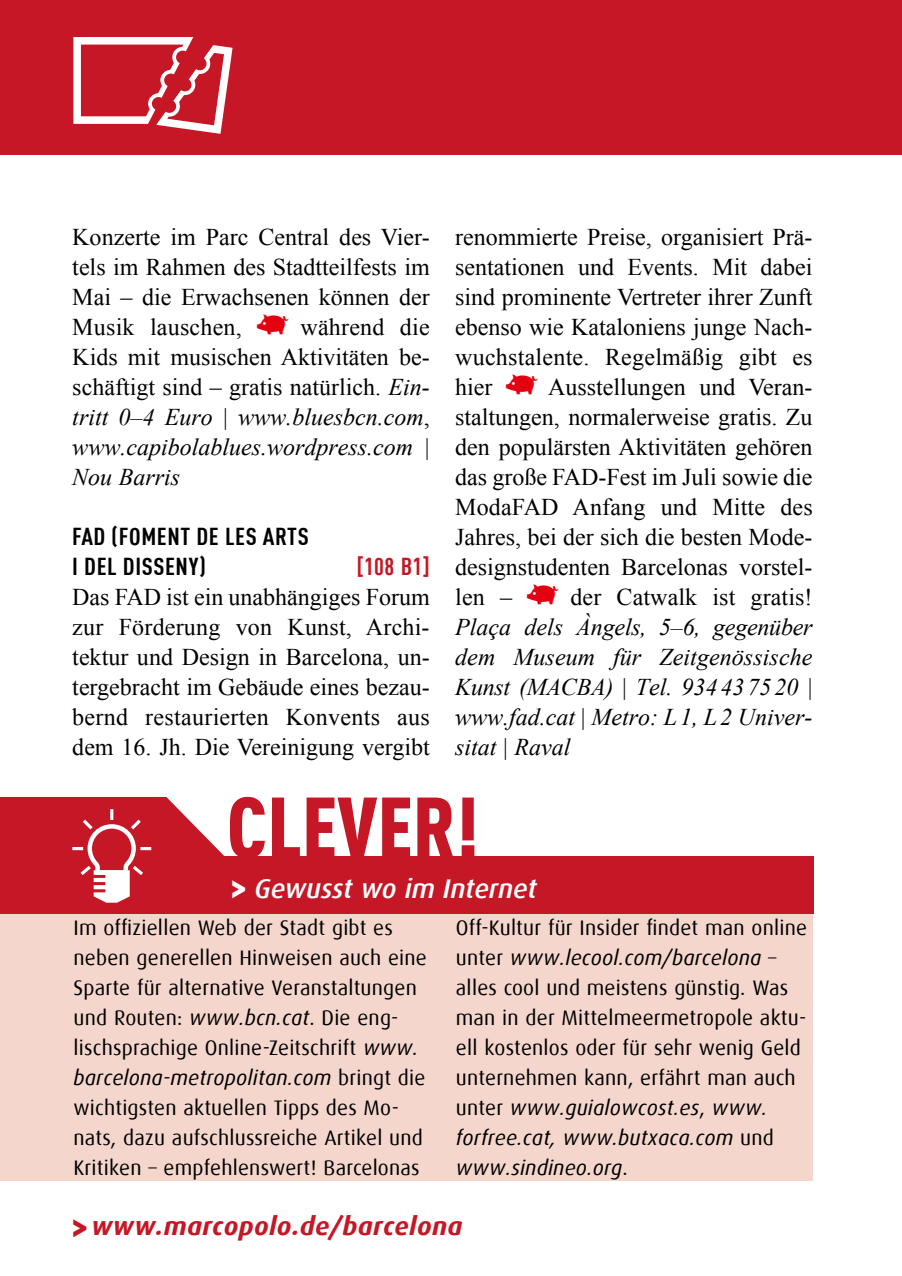
<style>
.page{position:relative;width:902px;height:1276px;background:#fff}
.page>*{position:absolute;margin:0;border:0;box-sizing:border-box;transform-origin:0 0}
.t1{font:900 84.9px "MPDIN Pro Cond";color:#c51725}
.t2{font:italic 500 27px "MP Dax Pro";color:#fff}
.t3{font:italic 700 25.5px "MP Dax Pro";letter-spacing:.015em;color:#c51725}
.t4{font:24px/30px "MP Times New Roman";color:#000;text-align:justify}
.t5{font:700 24px/30px "MPDIN Pro Cond";letter-spacing:.025em;color:#000;scale:1.04 1}
.t6{font:700 24px "MPDIN Pro Cond";color:#c51725}
.t7{font:21px/30px "MP Dax Pro";letter-spacing:.01em;color:#000}
.s1{font-family:"Marco Polo Piktogramme";font-size:21px;color:#e3000f}
.s2{font-style:italic}
.s3{font-family:"MPDIN Pro Cond";font-weight:900;font-style:normal;font-size:36px}
</style>
<div class="page">
<div style="left:0;top:0;width:901px;height:155px;background:#c51725"></div>
<svg style="left:73px;top:37px;width:159px;height:97px"></svg>
<div style="left:0;top:902px;width:813px;height:278px;background:#f4d6cd"></div>
<div style="left:0;top:856px;width:813px;height:57px;background:#c51725"></div>
<svg style="left:0;top:797px;width:224px;height:105px"></svg>
<p class="t4" style="left:72px;top:221px;width:359px">Konzerte im Parc Central des Vier&shy;tels im Rahmen des Stadtteilfests im Mai – die Erwachsenen können der Musik lauschen, <span class="s1">4</span> während die Kids mit musischen Aktivitäten be&shy;schäftigt sind – gratis natürlich. <span class="s2">Ein&shy;tritt 0–4 Euro</span> | <span class="s2">www.bluesbcn.com</span>, <span class="s2">www.capibolablues.wordpress.com</span> | <span class="s2">Nou Barris</span></p>
<p class="t4" style="left:455px;top:221px;width:359px">renommierte Preise, organisiert Prä&shy;sentationen und Events. Mit dabei sind prominente Vertreter ihrer Zunft ebenso wie Kataloniens junge Nach&shy;wuchstalente. Regelmäßig gibt es hier <span class="s1">4</span> Ausstellungen und Veran&shy;staltungen, normalerweise gratis. Zu den populärsten Aktivitäten gehören das große FAD-Fest im Juli sowie die ModaFAD Anfang und Mitte des Jahres, bei der sich die besten Mode&shy;designstudenten Barcelonas vorstel&shy;len – <span class="s1">4</span> der Catwalk ist gratis!<br><span class="s2">Plaça dels Àngels, 5–6, gegenüber dem Museum für Zeitgenössische Kunst (MACBA)</span> | <span class="s2">Tel. 934 437520</span> | <span class="s2">www.fad.cat</span> | <span class="s2">Metro: L1, L2 Univer&shy;sitat</span> | <span class="s2">Raval</span></p>
<p class="t5" style="left:72px;top:520px;width:229px">FAD (FOMENT DE LES ARTS<br>I DEL DISSENY)</p>
<p class="t6" style="left:357px;top:549px;width:74px">[108 B1]</p>
<p class="t4" style="left:72px;top:581px;width:359px">Das FAD ist ein unabhängiges Forum zur Förderung von Kunst, Archi&shy;tektur und Design in Barcelona, un&shy;tergebracht im Gebäude eines bezau&shy;bernd restaurierten Konvents aus dem 16. Jh. Die Vereinigung vergibt</p>
<h1 class="t1" style="left:227px;top:766px;width:253px">CLEVER!</h1>
<p class="t2" style="left:231px;top:870px;width:307px"><span class="s3">&gt;</span> Gewusst wo im Internet</p>
<p class="t7" style="left:73px;top:911px;width:355px">Im offiziellen Web der Stadt gibt es neben generellen Hinweisen auch eine Sparte für alternative Veranstaltungen und Routen: <span class="s2">www.bcn.cat</span>. Die eng&shy;lischsprachige Online-Zeitschrift <span class="s2">www. barcelona-metropolitan.com</span> bringt die wichtigsten aktuellen Tipps des Mo&shy;nats, dazu aufschlussreiche Artikel und Kritiken – empfehlenswert! Barcelonas</p>
<p class="t7" style="left:456px;top:911px;width:352px">Off-Kultur für Insider findet man online unter <span class="s2">www.lecool.com/barcelona</span> – alles cool und meistens günstig. Was man in der Mittelmeermetropole aktu&shy;ell kostenlos oder für sehr wenig Geld unternehmen kann, erfährt man auch unter <span class="s2">www.guialowcost.es</span>, <span class="s2">www. forfree.cat, www.butxaca.com</span> und <span class="s2">www.sindineo.org</span>.</p>
<p class="t3" style="left:72px;top:1208px;width:392px"><span class="s3">&gt;</span> www.marcopolo.de/barcelona</p>
</div>
